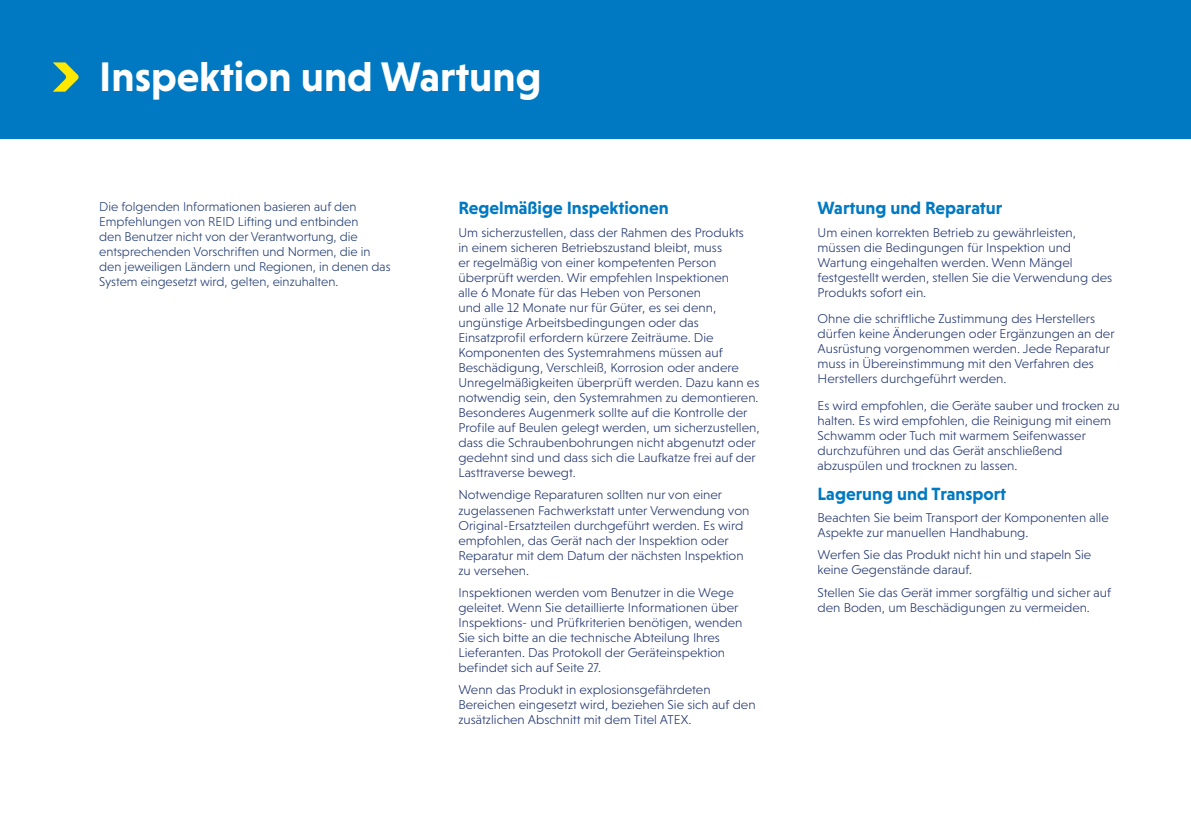
<style>
.page{position:relative;width:1191px;height:840px;background:#fff}
.page>*{position:absolute;margin:0;border:0;box-sizing:border-box;transform-origin:0 0}
.t1{font:700 42px "Niveau Grotesk";color:#fff}
.t2{font:700 18px "Niveau Grotesk";color:#0079c2}
.t3{font:300 13px/15px "Niveau Grotesk";color:#213570}
.t4{font:300 13px/15px "Niveau Grotesk";color:#203a71}
</style>
<div class="page">
<div style="left:0;top:0;width:1191px;height:138px;background:#0079c2"></div>
<svg style="left:53px;top:62px;width:26px;height:30px"></svg>
<p class="t1" style="left:99px;top:53px;width:444px">Inspektion und Wartung</p>
<p class="t4" style="left:99px;top:198px;width:293px">Die folgenden Informationen basieren auf den Empfehlungen von REID Lifting und entbinden<br>den Benutzer nicht von der Verantwortung, die entsprechenden Vorschriften und Normen, die in den jeweiligen Ländern und Regionen, in denen das System eingesetzt wird, gelten, einzuhalten.</p>
<p class="t2" style="left:458px;top:198px;width:212px">Regelmäßige Inspektionen</p>
<p class="t3" style="left:458px;top:225px;width:303px">Um sicherzustellen, dass der Rahmen des Produkts<br>in einem sicheren Betriebszustand bleibt, muss<br>er regelmäßig von einer kompetenten Person überprüft werden. Wir empfehlen Inspektionen<br>alle 6 Monate für das Heben von Personen<br>und alle 12 Monate nur für Güter, es sei denn, ungünstige Arbeitsbedingungen oder das Einsatzprofil erfordern kürzere Zeiträume. Die Komponenten des Systemrahmens müssen auf Beschädigung, Verschleiß, Korrosion oder andere Unregelmäßigkeiten überprüft werden. Dazu kann es notwendig sein, den Systemrahmen zu demontieren.<br>Besonderes Augenmerk sollte auf die Kontrolle der Profile auf Beulen gelegt werden, um sicherzustellen, dass die Schraubenbohrungen nicht abgenutzt oder gedehnt sind und dass sich die Laufkatze frei auf der Lasttraverse bewegt.</p>
<p class="t3" style="left:458px;top:487px;width:292px">Notwendige Reparaturen sollten nur von einer zugelassenen Fachwerkstatt unter Verwendung von Original-Ersatzteilen durchgeführt werden. Es wird empfohlen, das Gerät nach der Inspektion oder Reparatur mit dem Datum der nächsten Inspektion zu versehen.</p>
<p class="t3" style="left:458px;top:584px;width:285px">Inspektionen werden vom Benutzer in die Wege geleitet. Wenn Sie detaillierte Informationen über Inspektions- und Prüfkriterien benötigen, wenden Sie sich bitte an die technische Abteilung Ihres Lieferanten. Das Protokoll der Geräteinspektion befindet sich auf Seite 27.</p>
<p class="t3" style="left:458px;top:682px;width:299px">Wenn das Produkt in explosionsgefährdeten<br>Bereichen eingesetzt wird, beziehen Sie sich auf den zusätzlichen Abschnitt mit dem Titel ATEX.</p>
<p class="t2" style="left:817px;top:198px;width:186px">Wartung und Reparatur</p>
<p class="t3" style="left:817px;top:225px;width:296px">Um einen korrekten Betrieb zu gewährleisten, müssen die Bedingungen für Inspektion und Wartung eingehalten werden. Wenn Mängel festgestellt werden, stellen Sie die Verwendung des Produkts sofort ein.</p>
<p class="t3" style="left:817px;top:311px;width:298px">Ohne die schriftliche Zustimmung des Herstellers dürfen keine Änderungen oder Ergänzungen an der Ausrüstung vorgenommen werden. Jede Reparatur muss in Übereinstimmung mit den Verfahren des Herstellers durchgeführt werden.</p>
<p class="t3" style="left:817px;top:397px;width:304px">Es wird empfohlen, die Geräte sauber und trocken zu halten. Es wird empfohlen, die Reinigung mit einem Schwamm oder Tuch mit warmem Seifenwasser durchzuführen und das Gerät anschließend abzuspülen und trocknen zu lassen.</p>
<p class="t2" style="left:817px;top:483px;width:190px">Lagerung und Transport</p>
<p class="t3" style="left:817px;top:509px;width:293px">Beachten Sie beim Transport der Komponenten alle<br>Aspekte zur manuellen Handhabung.</p>
<p class="t3" style="left:817px;top:547px;width:275px">Werfen Sie das Produkt nicht hin und stapeln Sie keine Gegenstände darauf.</p>
<p class="t3" style="left:817px;top:584px;width:295px">Stellen Sie das Gerät immer sorgfältig und sicher auf den Boden, um Beschädigungen zu vermeiden.</p>
</div>
